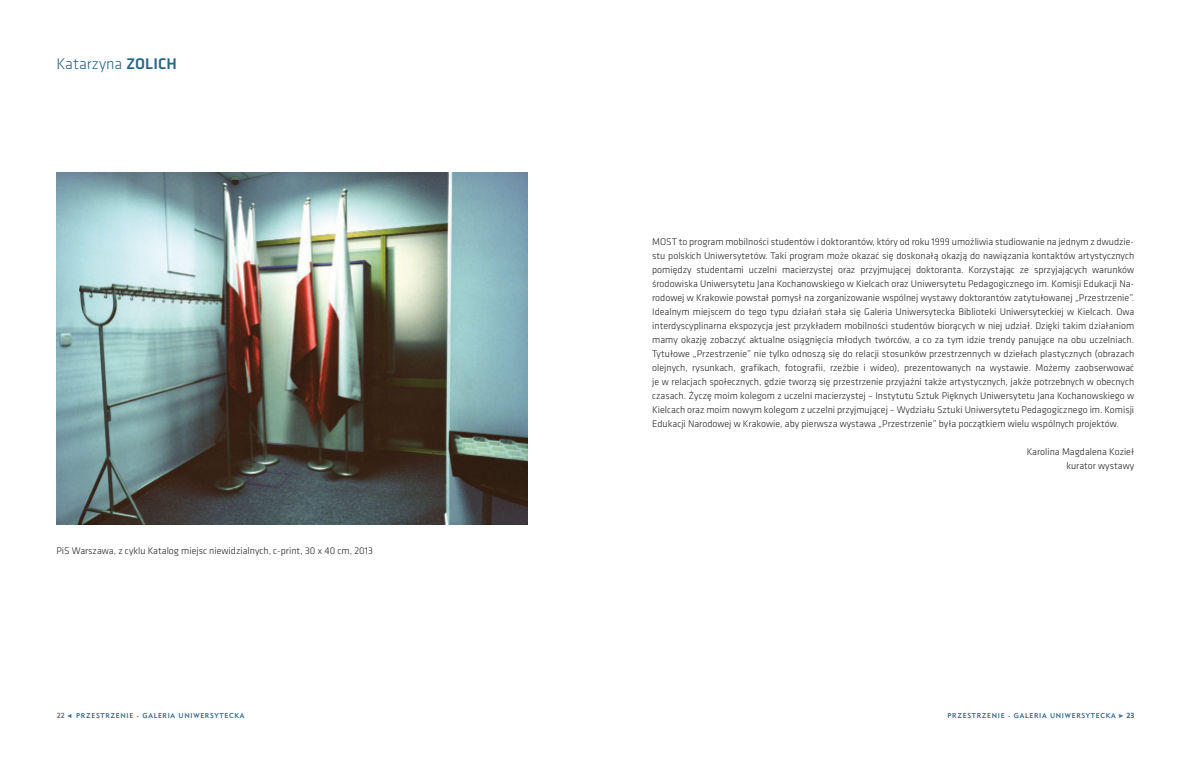
<style>
.page{position:relative;width:1191px;height:766px;background:#fff}
.page>*{position:absolute;margin:0;border:0;box-sizing:border-box;transform-origin:0 0}
.t1{font:300 16px "Klavika";letter-spacing:.005em;color:#296689}
.t2{font:300 10px/14px "Klavika";color:#231f20;text-align:justify}
.t3{font:7px "Geometric 415 Md EU";letter-spacing:.1em;color:#296689}
.s1{font-weight:500}
.s2{font-family:"Klavika";font-weight:500;font-size:8px;color:#517999}
.s3{font-family:"Arial Narrow";font-size:6px;color:#517999}
.s4{font-family:"Klavika";font-weight:500;font-size:8px}
</style>
<div class="page">
<img style="left:57px;top:173px;width:470px;height:351px">
<h1 class="t1" style="left:56px;top:54px;width:122px">Katarzyna <span class="s1">ZOLICH</span></h1>
<p class="t2" style="left:56px;top:543px;width:318px">PiS Warszawa, z cyklu Katalog miejsc niewidzialnych, c-print, 30 x 40 cm, 2013</p>
<p class="t3" style="left:57px;top:711px;width:189px"><span class="s2">22</span> <span class="s3">◄</span> PRZESTRZENIE - GALERIA UNIWERSYTECKA</p>
<p class="t2" style="left:652px;top:235px;width:483px">MOST to program mobilności studentów i doktorantów, który od roku 1999 umożliwia studiowanie na jednym z dwudzie&shy;stu polskich Uniwersytetów. Taki program może okazać się doskonałą okazją do nawiązania kontaktów artystycznych pomiędzy studentami uczelni macierzystej oraz przyjmującej doktoranta. Korzystając ze sprzyjających warunków środowiska Uniwersytetu Jana Kochanowskiego w Kielcach oraz Uniwersytetu Pedagogicznego im. Komisji Edukacji Na&shy;rodowej w Krakowie powstał pomysł na zorganizowanie wspólnej wystawy doktorantów zatytułowanej „Przestrzenie”.<br>Idealnym miejscem do tego typu działań stała się Galeria Uniwersytecka Biblioteki Uniwersyteckiej w Kielcach. Owa interdyscyplinarna ekspozycja jest przykładem mobilności studentów biorących w niej udział. Dzięki takim działaniom mamy okazję zobaczyć aktualne osiągnięcia młodych twórców, a co za tym idzie trendy panujące na obu uczelniach.<br>Tytułowe „Przestrzenie” nie tylko odnoszą się do relacji stosunków przestrzennych w dziełach plastycznych (obrazach olejnych, rysunkach, grafikach, fotografii, rzeźbie i wideo), prezentowanych na wystawie. Możemy zaobserwować je w relacjach społecznych, gdzie tworzą się przestrzenie przyjaźni także artystycznych, jakże potrzebnych w obecnych czasach. Życzę moim kolegom z uczelni macierzystej – Instytutu Sztuk Pięknych Uniwersytetu Jana Kochanowskiego w Kielcach oraz moim nowym kolegom z uczelni przyjmującej – Wydziału Sztuki Uniwersytetu Pedagogicznego im. Komisji Edukacji Narodowej w Krakowie, aby pierwsza wystawa „Przestrzenie” była początkiem wielu wspólnych projektów.</p>
<p class="t2" style="left:1026px;top:445px;width:109px;text-align:right">Karolina Magdalena Kozieł kurator wystawy</p>
<p class="t3" style="left:947px;top:711px;width:188px">PRZESTRZENIE - GALERIA UNIWERSYTECKA <span class="s3">►</span> <span class="s4">23</span></p>
</div>
